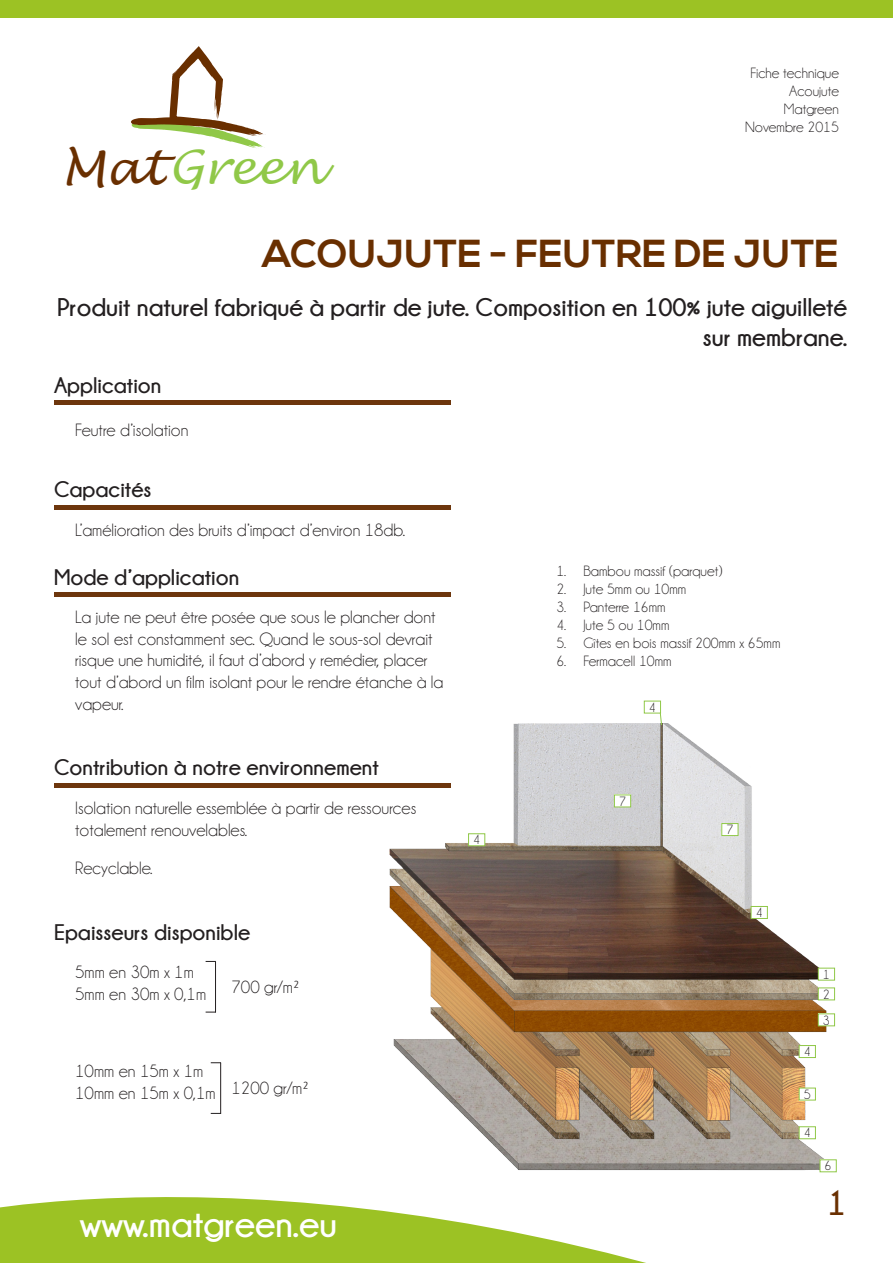
<style>
.page{position:relative;width:893px;height:1263px;background:#fff}
.page>*{position:absolute;margin:0;border:0;box-sizing:border-box;transform-origin:0 0}
.t1{font:italic 47.25px "Lucida Handwriting";color:#90c848}
.t2{font:700 39px "Nexa";color:#692f00}
.t3{font:700 37.5px "Champagne&Limousines";color:#fff}
.t4{font:700 34.5px "Champagne&Limousines";color:#692f00}
.t5{font:700 25.5px/30.6px "Champagne&Limousines";color:#231f20;text-align:right}
.t6{font:700 22.5px "Champagne&Limousines";color:#231f20}
.t7{font:18px/21.6px "Champagne&Limousines";color:#231f20}
.t8{font:15px/18px "Champagne&Limousines";color:#231f20;text-align:right}
.t9{font:13.5px/26px "Champagne&Limousines";color:#231f20}
.s1{color:#692f00}
</style>
<div class="page">
<svg style="left:131px;top:46px;width:135px;height:102px"></svg>
<svg style="left:0;top:1197px;width:646px;height:66px"></svg>
<div style="left:0;top:0;width:893px;height:17px;background:#9cc224"></div>
<hr style="left:54px;top:401px;width:397px;height:4px;background:#6d360d">
<hr style="left:54px;top:505px;width:397px;height:4px;background:#6d360d">
<hr style="left:54px;top:592px;width:397px;height:4px;background:#6d360d">
<div style="left:54px;top:783px;width:397px;height:5px;background:#6d360d"></div>
<hr style="left:215px;top:961px;width:1px;height:51px;background:#231f20">
<hr style="left:220px;top:1063px;width:1px;height:51px;background:#231f20">
<img style="left:389px;top:724px;width:448px;height:449px">
<div style="left:818px;top:968px;width:16px;height:12px;background:#fff"></div>
<div style="left:818px;top:968px;width:17px;height:12px;border:1px solid #90c848"></div>
<div style="left:722px;top:823px;width:16px;height:12px;background:#fff"></div>
<div style="left:721px;top:823px;width:17px;height:13px;border:1px solid #90c848"></div>
<div style="left:751px;top:906px;width:16px;height:12px;background:#fff"></div>
<div style="left:751px;top:906px;width:17px;height:13px;border:1px solid #90c848"></div>
<div style="left:469px;top:834px;width:16px;height:12px;background:#fff"></div>
<div style="left:468px;top:833px;width:17px;height:13px;border:1px solid #90c848"></div>
<div style="left:644px;top:701px;width:17px;height:12px;border:1px solid #90c848"></div>
<div style="left:614px;top:795px;width:17px;height:12px;background:#fff"></div>
<div style="left:614px;top:794px;width:17px;height:13px;border:1px solid #90c848"></div>
<div style="left:818px;top:988px;width:16px;height:12px;background:#fff"></div>
<div style="left:818px;top:987px;width:17px;height:13px;border:1px solid #90c848"></div>
<div style="left:818px;top:1014px;width:16px;height:12px;background:#fff"></div>
<div style="left:818px;top:1013px;width:17px;height:13px;border:1px solid #90c848"></div>
<div style="left:799px;top:1045px;width:16px;height:12px;background:#fff"></div>
<div style="left:799px;top:1045px;width:17px;height:13px;border:1px solid #90c848"></div>
<div style="left:799px;top:1088px;width:16px;height:12px;background:#fff"></div>
<div style="left:799px;top:1088px;width:17px;height:12px;border:1px solid #90c848"></div>
<div style="left:799px;top:1127px;width:16px;height:12px;background:#fff"></div>
<div style="left:799px;top:1126px;width:17px;height:13px;border:1px solid #90c848"></div>
<div style="left:820px;top:1160px;width:16px;height:12px;background:#fff"></div>
<div style="left:820px;top:1159px;width:17px;height:13px;border:1px solid #90c848"></div>
<svg style="left:659px;top:712px;width:3px;height:14px"></svg>
<h1 class="t1" style="left:61px;top:139px;width:262px"><span class="s1">Mat</span>Green</h1>
<p class="t8" style="left:745px;top:65px;width:95px">Fiche technique<br>Acoujute<br>Matgreen<br>Novembre 2015</p>
<h2 class="t2" style="left:262px;top:231px;width:578px">ACOUJUTE - FEUTRE DE JUTE</h2>
<h3 class="t5" style="left:57px;top:291px;width:792px">Produit naturel fabriqué à partir de jute. Composition en 100% jute aiguilleté sur membrane.</h3>
<p class="t6" style="left:54px;top:373px;width:109px">Application</p>
<p class="t7" style="left:75px;top:420px;width:115px">Feutre d’isolation</p>
<p class="t6" style="left:54px;top:477px;width:99px">Capacités</p>
<p class="t7" style="left:75px;top:519px;width:331px">L’amélioration des bruits d’impact d’environ 18db.</p>
<p class="t6" style="left:54px;top:564px;width:187px">Mode d’application</p>
<p class="t7" style="left:75px;top:607px;width:370px">La jute ne peut être posée que sous le plancher dont le sol est constamment sec. Quand le sous-sol devrait risque une humidité, il faut d’abord y remédier, placer tout d’abord un film isolant pour le rendre étanche à la vapeur.</p>
<p class="t6" style="left:54px;top:755px;width:326px">Contribution à notre environnement</p>
<p class="t7" style="left:75px;top:797px;width:343px">Isolation naturelle essemblée à partir de ressources totalement renouvelables.</p>
<p class="t7" style="left:75px;top:857px;width:79px">Recyclable.</p>
<p class="t6" style="left:54px;top:919px;width:198px">Epaisseurs disponible</p>
<p class="t7" style="left:75px;top:962px;width:132px">5mm en 30m x 1m<br>5mm en 30m x 0,1m</p>
<p class="t7" style="left:232px;top:976px;width:69px">700 gr/m²</p>
<p class="t7" style="left:75px;top:1060px;width:142px">10mm en 15m x 1m<br>10mm en 15m x 0,1m</p>
<p class="t7" style="left:232px;top:1078px;width:79px">1200 gr/m²</p>
<p class="t9" style="left:473px;top:827px;width:9px">4</p>
<h3 class="t3" style="left:80px;top:1203px;width:259px">www.matgreen.eu</h3>
<p class="t8" style="left:556px;top:562px;width:167px">1. Bambou massif (parquet)</p>
<p class="t8" style="left:556px;top:580px;width:131px">2. Jute 5mm ou 10mm</p>
<p class="t8" style="left:556px;top:598px;width:111px">3. Panterre 16mm</p>
<p class="t8" style="left:556px;top:616px;width:115px">4. Jute 5 ou 10mm</p>
<p class="t8" style="left:556px;top:634px;width:225px">5. Gîtes en bois massif 200mm x 65mm</p>
<p class="t8" style="left:556px;top:652px;width:117px">6. Fermacell 10mm</p>
<p class="t9" style="left:649px;top:694px;width:9px">4</p>
<p class="t9" style="left:619px;top:788px;width:9px">7</p>
<p class="t9" style="left:726px;top:817px;width:9px">7</p>
<p class="t9" style="left:756px;top:900px;width:9px">4</p>
<p class="t9" style="left:804px;top:1039px;width:9px">4</p>
<p class="t9" style="left:804px;top:1081px;width:9px">5</p>
<p class="t9" style="left:804px;top:1120px;width:9px">4</p>
<p class="t9" style="left:823px;top:961px;width:9px">1</p>
<p class="t9" style="left:823px;top:981px;width:9px">2<br>3</p>
<p class="t9" style="left:825px;top:1153px;width:9px">6</p>
<h3 class="t4" style="left:827px;top:1184px;width:21px">1</h3>
</div>
